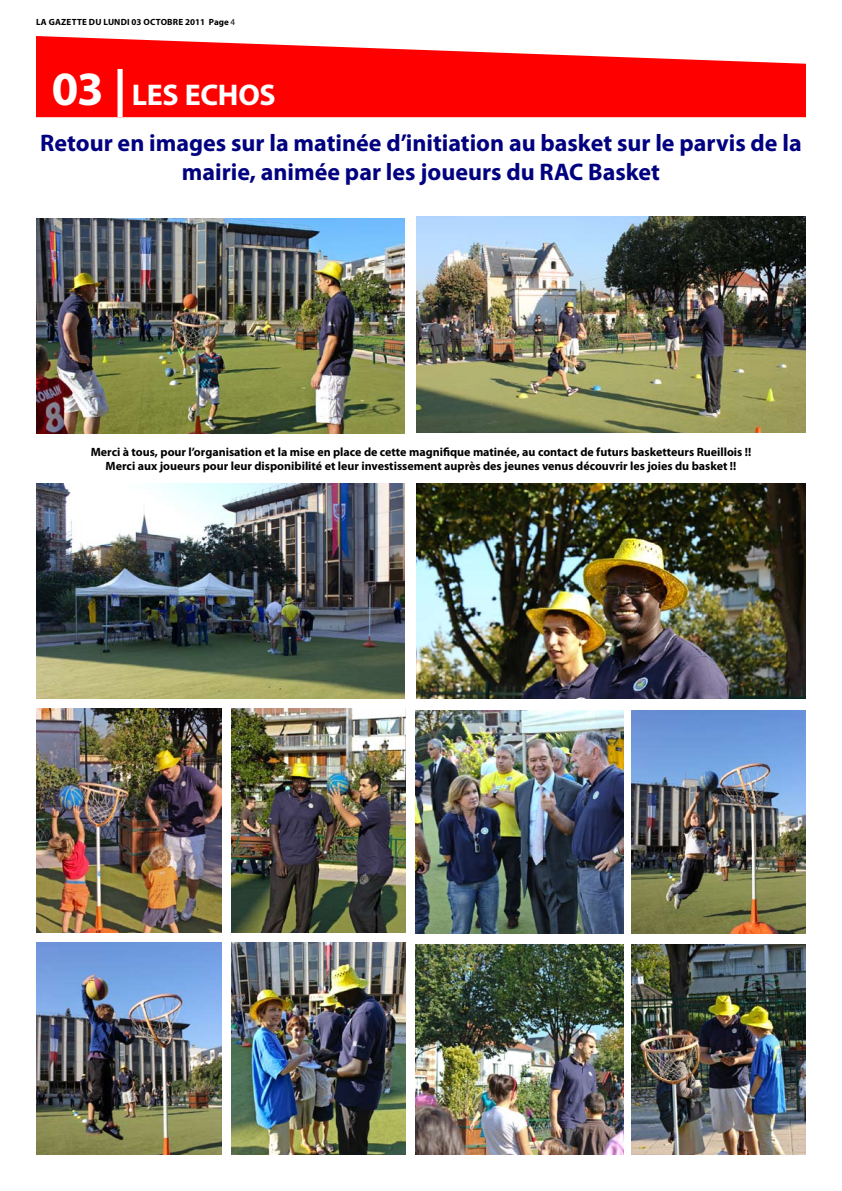
<style>
.page{position:relative;width:842px;height:1191px;background:#fff}
.page>*{position:absolute;margin:0;border:0;box-sizing:border-box;transform-origin:0 0}
.t1{font:700 30px "Myriad Pro";color:#fff}
.t2{font:700 24px/28.8px "Myriad Pro";color:#000080}
.t3{font:700 12px/14.4px "Myriad Pro";color:#000;text-align:center}
.t4{font:700 9px "Myriad Pro";letter-spacing:.02em;color:#000}
.s1{font-weight:400}
.s2{font-size:48px}
</style>
<div class="page">
<svg style="left:36px;top:36px;width:770px;height:81px;fill:#f00"></svg>
<img style="left:36px;top:218px;width:368px;height:216px">
<img style="left:417px;top:217px;width:389px;height:215px">
<img style="left:36px;top:483px;width:368px;height:216px">
<img style="left:417px;top:483px;width:389px;height:216px">
<img style="left:36px;top:709px;width:185px;height:223px">
<img style="left:36px;top:942px;width:185px;height:213px">
<img style="left:231px;top:709px;width:174px;height:223px">
<img style="left:231px;top:942px;width:174px;height:213px">
<img style="left:416px;top:710px;width:208px;height:223px">
<img style="left:632px;top:710px;width:174px;height:223px">
<img style="left:416px;top:945px;width:208px;height:210px">
<img style="left:632px;top:945px;width:174px;height:210px">
<p class="t4" style="left:36px;top:16px;width:201px">la gazette du lundi 03 octobre 2011 page <span class="s1">4</span></p>
<h1 class="t1" style="left:52px;top:76px;width:226px"><span class="s2">03 |</span>LES ECHOS</h1>
<h2 class="t2" style="left:182px;top:128px;width:621px;text-indent:-142px">Retour en images sur la matinée d’initiation au basket sur le parvis de la mairie, animée par les joueurs du RAC</h2>
<h2 class="t2" style="left:588px;top:157px;width:73px">Basket</h2>
<p class="t3" style="left:91px;top:444px;width:662px">Merci à tous, pour l’organisation et la mise en place de cette magnifique matinée, au contact de futurs basketteurs Rueillois !!<br>Merci aux joueurs pour leur disponibilité et leur investissement auprès des jeunes venus découvrir les joies du basket !!</p>
</div>
